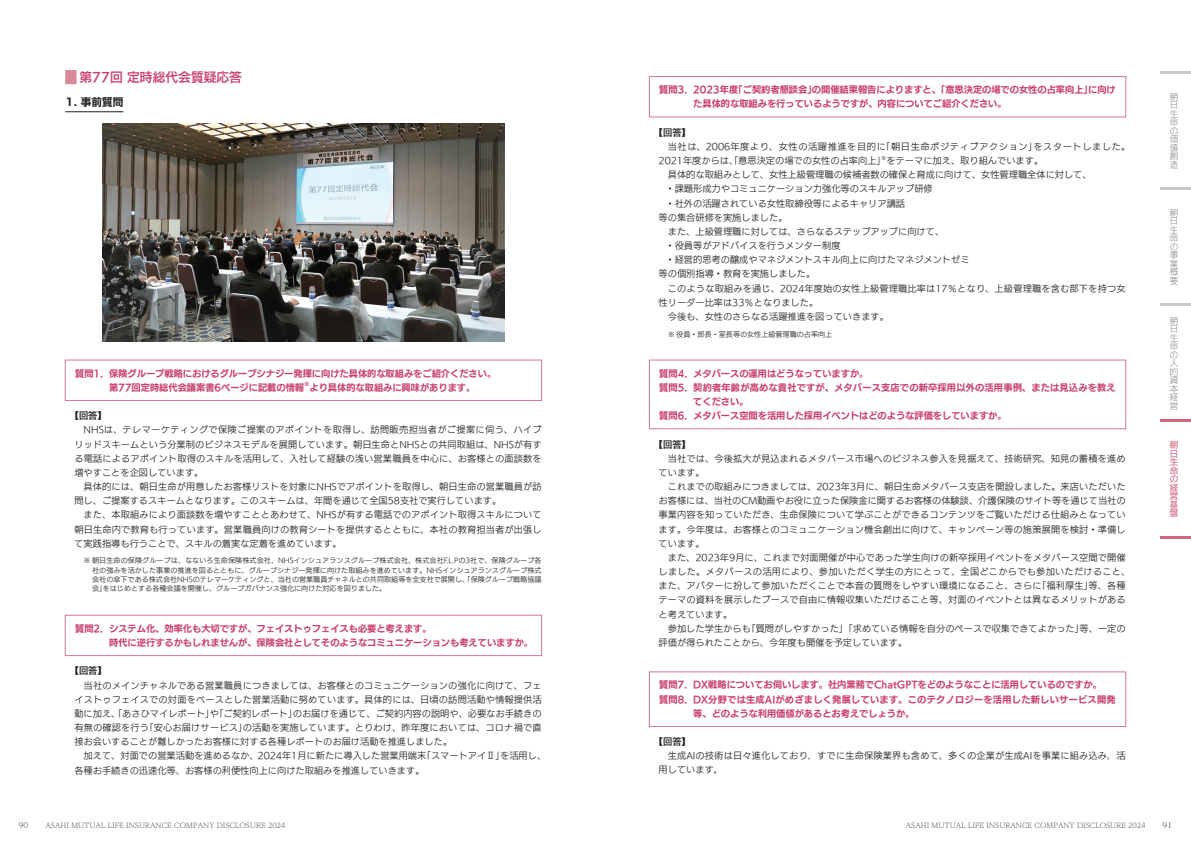
<style>
.page{position:relative;width:1191px;height:842px;background:#fff}
.page>*{position:absolute;margin:0;border:0;box-sizing:border-box;transform-origin:0 0}
.t1{font:12.8px "UD Kakugo Large Pr 6 N DB";color:#c93f6c}
.t2{font:10.6px "UD Kakugo Large Pr 6 N B";color:#231f20}
.t3{font:9.2px/14.2px "UD Kakugo Small Pr 6 N R";color:#231f20}
.t4{font:9.2px/14.2px "UD Kakugo Large Pr 6 N B";color:#c93f6c}
.t5{font:9.2px "UD Kakugo Large Pr 6 N B";letter-spacing:.025em;color:#c93f6c}
.t6{font:9.2px "UD Kakugo Large Pr 6 N B";letter-spacing:.02em;color:#c93f6c}
.t7{font:9.2px "UD Kakugo Large Pr 6 N DB";color:#231f20}
.t8{font:8.5px/8.5px "UD Kakugo Large Pr 6 N L";color:#808285}
.t9{font:8.5px/8.5px "UD Kakugo Large Pr 6 N M";color:#d16882;text-align:justify}
.t10{font:300 7.8px "UD Reimin Pr 6 N";color:#57585a}
.t11{font:7.1px/9.2px "UD Kakugo Small Pr 6 N R";color:#231f20;text-align:justify}
.t12{font:300 7.1px "UD Reimin Pr 6 N";color:#57585a}
.t13{font:5.4px "UD Kakugo Large Pr 6 N B";color:#c93f6c}
.t14{font:5.4px "UD Kakugo Small Pr 6 N R";color:#231f20}
.s1{font-family:"Shin Go Pro";font-weight:700}
.s2{font-family:"Shin Go Pro";font-weight:300}
</style>
<div class="page">
<hr style="left:1159px;top:71px;width:32px;height:3px;background:#c7c8ca">
<hr style="left:1159px;top:187px;width:32px;height:3px;background:#c7c8ca">
<hr style="left:1159px;top:303px;width:32px;height:3px;background:#c7c8ca">
<hr style="left:1159px;top:536px;width:32px;height:3px;background:#d16882">
<hr style="left:1159px;top:420px;width:32px;height:2px;background:#d16882">
<div style="left:65px;top:70px;width:12px;height:14px;background:#d98a9a"></div>
<hr style="left:65px;top:111px;width:58px;height:1px;background:#231f20">
<div style="left:65px;top:360px;width:477px;height:41px;border:1px solid #d5798d"></div>
<div style="left:65px;top:615px;width:477px;height:41px;border:1px solid #d5798d"></div>
<img style="left:102px;top:123px;width:403px;height:219px">
<div style="left:649px;top:76px;width:477px;height:41px;border:1px solid #d5798d"></div>
<div style="left:649px;top:360px;width:477px;height:69px;border:1px solid #d5798d"></div>
<div style="left:649px;top:672px;width:477px;height:55px;border:1px solid #d5798d"></div>
<h1 class="t1" style="left:79px;top:70px;width:164px">第77回 定時総代会質疑応答</h1>
<p class="t2" style="left:65px;top:96px;width:60px"><span class="s1">1.</span> 事前質問</p>
<p class="t4" style="left:109px;top:366px;width:388px;text-indent:-34px">質問1. 保険グループ戦略におけるグループシナジー発揮に向けた具体的な取組みをご紹介ください。第77回定時総代会議案書6ページに記載の情報</p>
<p class="t13" style="left:304px;top:381px;width:7px">※</p>
<p class="t4" style="left:309px;top:381px;width:167px">より具体的な取組みに興味があります。</p>
<p class="t7" style="left:70px;top:411px;width:38px">【回答】</p>
<p class="t3" style="left:74px;top:423px;width:469px;text-align:justify;text-indent:9px">NHSは、テレマーケティングで保険ご提案のアポイントを取得し、訪問販売担当者がご提案に伺う、ハイブリッドスキームという分業制のビジネスモデルを展開しています。朝日生命とNHSとの共同取組は、NHSが有する電話によるアポイント取得のスキルを活用して、入社して経験の浅い営業職員を中心に、お客様との面談数を増やすことを企図しています。</p>
<p class="t3" style="left:74px;top:480px;width:469px;text-indent:9px">具体的には、朝日生命が用意したお客様リストを対象にNHSでアポイントを取得し、朝日生命の営業職員が訪問し、ご提案するスキームとなります。このスキームは、年間を通じて全国58支社で実行しています。</p>
<p class="t3" style="left:74px;top:508px;width:469px;text-align:justify;text-indent:9px">また、本取組みにより面談数を増やすこととあわせて、NHSが有する電話でのアポイント取得スキルについて朝日生命内で教育も行っています。営業職員向けの教育シートを提供するとともに、本社の教育担当者が出張して実践指導も行うことで、スキルの着実な定着を進めています。</p>
<p class="t11" style="left:92px;top:556px;width:451px;text-indent:-9px">※ 朝日生命の保険グループは、なないろ生命保険株式会社、NHSインシュアランスグループ株式会社、株式会社F.L.Pの3社で、保険グループ各社の強みを活かした事業の推進を図るとともに、グループシナジー発揮に向けた取組みを進めています。NHSインシュアランスグループ株式会社の傘下である株式会社NHSのテレマーケティングと、当社の営業職員チャネルとの共同取組等を全支社で展開し、「保険グループ戦略協議会」をはじめとする各種会議を開催し、グループガバナンス強化に向けた対応を図りました。</p>
<p class="t4" style="left:109px;top:621px;width:425px;text-indent:-34px">質問2. システム化、効率化も大切ですが、フェイストゥフェイスも必要と考えます。<br>時代に逆行するかもしれませんが、保険会社としてそのようなコミュニケーションも考えていますか。</p>
<p class="t7" style="left:70px;top:666px;width:38px">【回答】</p>
<p class="t3" style="left:74px;top:678px;width:469px;text-align:justify;text-indent:9px">当社のメインチャネルである営業職員につきましては、お客様とのコミュニケーションの強化に向けて、フェイストゥフェイスでの対面をベースとした営業活動に努めています。具体的には、日頃の訪問活動や情報提供活動に加え、「あさひマイレポート」や「ご契約レポート」のお届けを通じて、ご契約内容の説明や、必要なお手続きの有無の確認を行う「安心お届けサービス」の活動を実施しています。とりわけ、昨年度においては、コロナ禍で直接お会いすることが難しかったお客様に対する各種レポートのお届け活動を推進しました。</p>
<p class="t3" style="left:74px;top:749px;width:473px;text-indent:9px">加えて、対面での営業活動を進めるなか、2024年1月に新たに導入した営業用端末「スマートアイ<span class="s2">Ⅱ</span>」を活用し、各種お手続きの迅速化等、お客様の利便性向上に向けた取組みを推進していきます。</p>
<p class="t4" style="left:693px;top:83px;width:424px;text-indent:-34px">質問3. 2023年度「ご契約者懇談会」の開催結果報告によりますと、「意思決定の場での女性の占率向上」に向けた具体的な取組みを行っているようですが、内容についてご紹介ください。</p>
<p class="t7" style="left:654px;top:127px;width:38px">【回答】</p>
<p class="t3" style="left:658px;top:140px;width:473px;text-indent:9px">当社は、2006年度より、女性の活躍推進を目的に「朝日生命ポジティブアクション」をスタートしました。<br>2021年度からは、「意思決定の場での女性の占率向上」をテーマに加え、取り組んでいます。　</p>
<p class="t14" style="left:881px;top:154px;width:7px">※</p>
<p class="t3" style="left:668px;top:168px;width:425px">具体的な取組みとして、女性上級管理職の候補者数の確保と育成に向けて、女性管理職全体に対して、</p>
<p class="t3" style="left:665px;top:182px;width:269px">・課題形成力やコミュニケーション力強化等のスキルアップ研修</p>
<p class="t3" style="left:665px;top:196px;width:241px">・社外の活躍されている女性取締役等によるキャリア講話</p>
<p class="t3" style="left:658px;top:210px;width:130px">等の集合研修を実施しました。</p>
<p class="t3" style="left:668px;top:225px;width:278px">また、上級管理職に対しては、さらなるステップアップに向けて、</p>
<p class="t3" style="left:665px;top:239px;width:177px">・役員等がアドバイスを行うメンター制度</p>
<p class="t3" style="left:665px;top:253px;width:306px">・経営的思考の醸成やマネジメントスキル向上に向けたマネジメントゼミ</p>
<p class="t3" style="left:658px;top:267px;width:158px">等の個別指導・教育を実施しました。</p>
<p class="t3" style="left:668px;top:281px;width:459px">このような取組みを通じ、2024年度始の女性上級管理職比率は17％となり、上級管理職を含む部下を持つ女</p>
<p class="t3" style="left:658px;top:295px;width:161px">性リーダー比率は33％となりました。</p>
<p class="t3" style="left:668px;top:310px;width:223px">今後も、女性のさらなる活躍推進を図っていきます。</p>
<p class="t11" style="left:668px;top:329px;width:166px">※ 役員・部長・室長等の女性上級管理職の占率向上</p>
<p class="t4" style="left:659px;top:366px;width:211px">質問4. メタバースの運用はどうなっていますか。</p>
<p class="t6" style="left:659px;top:382px;width:458px">質問5. 契約者年齢が高めな貴社ですが、メタバース支店での新卒採用以外の活用事例、または見込みを教え</p>
<p class="t4" style="left:693px;top:395px;width:57px">てください。</p>
<p class="t4" style="left:659px;top:409px;width:349px">質問6. メタバース空間を活用した採用イベントはどのような評価をしていますか。</p>
<p class="t7" style="left:654px;top:439px;width:38px">【回答】</p>
<p class="t3" style="left:658px;top:451px;width:468px;text-indent:9px">当社では、今後拡大が見込まれるメタバース市場へのビジネス参入を見据えて、技術研究、知見の蓄積を進めています。</p>
<p class="t3" style="left:658px;top:480px;width:468px;text-align:justify;text-indent:9px">これまでの取組みにつきましては、2023年3月に、朝日生命メタバース支店を開設しました。来店いただいたお客様には、当社のCM動画やお役に立った保険金に関するお客様の体験談、介護保険のサイト等を通じて当社の事業内容を知っていただき、生命保険について学ぶことができるコンテンツをご覧いただける仕組みとなっています。今年度は、お客様とのコミュニケーション機会創出に向けて、キャンペーン等の施策展開を検討・準備しています。</p>
<p class="t3" style="left:658px;top:551px;width:473px;text-indent:9px">また、2023年9月に、これまで対面開催が中心であった学生向けの新卒採用イベントをメタバース空間で開催しました。メタバースの活用により、参加いただく学生の方にとって、全国どこからでも参加いただけること、また、アバターに扮して参加いただくことで本音の質問をしやすい環境になること、さらに「福利厚生」等、各種テーマの資料を展示したブースで自由に情報収集いただけること等、対面のイベントとは異なるメリットがあると考えています。</p>
<p class="t3" style="left:658px;top:621px;width:468px;text-indent:9px">参加した学生からも「質問がしやすかった」「求めている情報を自分のペースで収集できてよかった」等、一定の評価が得られたことから、今年度も開催を予定しています。</p>
<p class="t4" style="left:659px;top:678px;width:444px">質問7. DX戦略についてお伺いします。社内業務でChatGPTをどのようなことに活用しているのですか。</p>
<p class="t5" style="left:659px;top:694px;width:458px">質問8. DX分野では生成AIがめざましく発展しています。このテクノロジーを活用した新しいサービス開発</p>
<p class="t4" style="left:693px;top:706px;width:223px">等、どのような利用価値があるとお考えでしょうか。</p>
<p class="t7" style="left:654px;top:736px;width:38px">【回答】</p>
<p class="t3" style="left:658px;top:749px;width:468px;text-indent:9px">生成AIの技術は日々進化しており､すでに生命保険業界も含めて、多くの企業が生成AIを事業に組み込み､活用しています｡</p>
<p class="t8" style="left:1169px;top:92px;width:10px">朝日生命の価値創造</p>
<p class="t8" style="left:1169px;top:209px;width:10px">朝日生命の事業概要</p>
<p class="t8" style="left:1169px;top:316px;width:10px">朝日生命の人的資本経営</p>
<p class="t9" style="left:1169px;top:441px;width:10px">朝日生命の経営基盤</p>
<p class="t10" style="left:19px;top:819px;width:11px">90</p>
<p class="t12" style="left:45px;top:819px;width:241px">ASAHI MUTUAL LIFE INSURANCE COMPANY DISCLOSURE 2024</p>
<p class="t12" style="left:905px;top:819px;width:241px">ASAHI MUTUAL LIFE INSURANCE COMPANY DISCLOSURE 2024</p>
<p class="t10" style="left:1162px;top:819px;width:11px">91</p>
</div>
